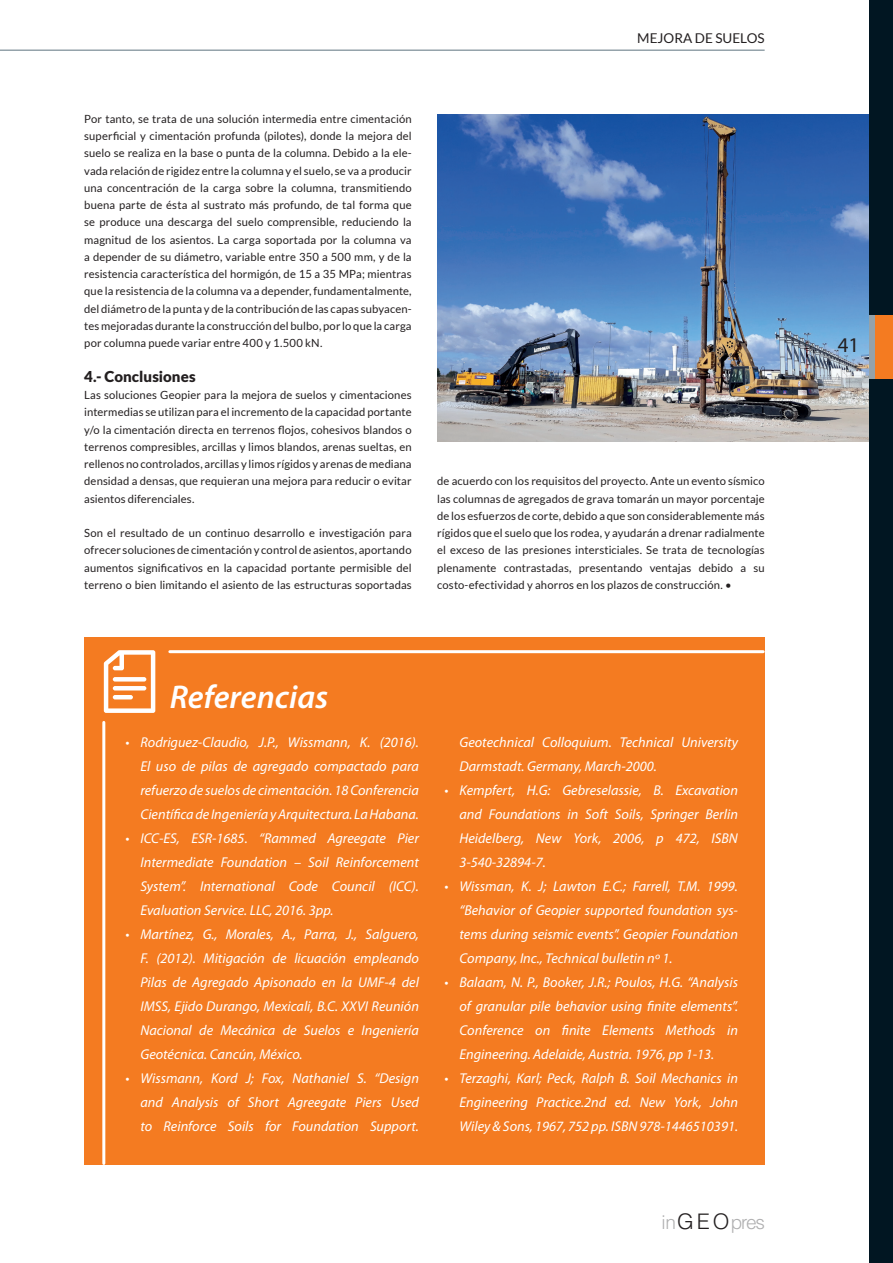
<style>
.page{position:relative;width:893px;height:1263px;background:#fff}
.page>*{position:absolute;margin:0;border:0;box-sizing:border-box;transform-origin:0 0}
.t1{font:italic 600 33px "Myriad Pro";color:#fff}
.t2{font:21px "Myriad Pro";color:#231f20}
.t3{font:300 19.05px "Helvetica";letter-spacing:-.06em;color:#afafb0}
.t4{font:900 15px "Lato";letter-spacing:.005em;color:#231f20}
.t5{font:italic 14.25px/24px "Myriad Pro";color:#fff;text-align:justify}
.t6{font:13.5px "Lato";color:#231f20}
.t7{font:11.25px/17.2px "Lato";letter-spacing:.01em;color:#231f20;text-align:justify}
.s1{font-size:21.45px;color:#231f20}
</style>
<div class="page">
<hr style="left:0;top:49px;width:765px;height:2px;background:#94a2aa">
<img style="left:437px;top:115px;width:432px;height:326px">
<div style="left:869px;top:0;width:24px;height:1262px;background:#011622"></div>
<div style="left:869px;top:315px;width:6px;height:64px;background:#94a2aa"></div>
<div style="left:875px;top:315px;width:18px;height:64px;background:#f47b21"></div>
<div style="left:84px;top:637px;width:681px;height:527px;background:#f47b21"></div>
<svg style="left:104px;top:650px;width:51px;height:62px"></svg>
<svg style="left:113px;top:677px;width:33px;height:4px"></svg>
<hr style="left:113px;top:686px;width:33px;height:4px;background:#fff;border-radius:2px">
<hr style="left:113px;top:695px;width:20px;height:4px;background:#fff;border-radius:2px">
<hr style="left:170px;top:650px;width:593px;height:3px;background:#fff">
<hr style="left:102px;top:722px;width:3px;height:441px;background:#fff">
<p class="t6" style="left:637px;top:30px;width:129px">MEJORA DE SUELOS</p>
<p class="t7" style="left:84px;top:110px;width:329px">Por tanto, se trata de una solución intermedia entre cimentación superficial y cimentación profunda (pilotes), donde la mejora del suelo se realiza en la base o punta de la columna. Debido a la ele&shy;vada relación de rigidez entre la columna y el suelo, se va a producir una concentración de la carga sobre la columna, transmitiendo buena parte de ésta al sustrato más profundo, de tal forma que se produce una descarga del suelo comprensible, reduciendo la magnitud de los asientos. La carga soportada por la columna va a depender de su diámetro, variable entre 350 a 500 mm, y de la resistencia característica del hormigón, de 15 a 35 MPa; mientras que la resistencia de la columna va a depender, fundamentalmente, del diámetro de la punta y de la contribución de las capas subyacen&shy;tes mejoradas durante la construcción del bulbo, por lo que la carga por columna puede variar entre 400 y 1.500 kN.</p>
<h3 class="t4" style="left:84px;top:367px;width:113px">4.- Conclusiones</h3>
<p class="t7" style="left:84px;top:386px;width:329px">Las soluciones Geopier para la mejora de suelos y cimentaciones intermedias se utilizan para el incremento de la capacidad portante y/o la cimentación directa en terrenos flojos, cohesivos blandos o terrenos compresibles, arcillas y limos blandos, arenas sueltas, en rellenos no controlados, arcillas y limos rígidos y arenas de mediana densidad a densas, que requieran una mejora para reducir o evitar asientos diferenciales.</p>
<p class="t7" style="left:84px;top:524px;width:329px">Son el resultado de un continuo desarrollo e investigación para ofrecer soluciones de cimentación y control de asientos, aportando aumentos significativos en la capacidad portante permisible del terreno o bien limitando el asiento de las estructuras soportadas</p>
<p class="t7" style="left:437px;top:472px;width:329px">de acuerdo con los requisitos del proyecto. Ante un evento sísmico las columnas de agregados de grava tomarán un mayor porcentaje de los esfuerzos de corte, debido a que son considerablemente más rígidos que el suelo que los rodea, y ayudarán a drenar radialmente el exceso de las presiones intersticiales. Se trata de tecnologías plenamente contrastadas, presentando ventajas debido a su costo-efectividad y ahorros en los plazos de construcción. •</p>
<h1 class="t1" style="left:170px;top:676px;width:160px">Referencias</h1>
<p class="t5" style="left:140px;top:730px;width:280px;text-indent:-15px">• Rodriguez-Claudio, J.P., Wissmann, K. (2016).<br>El uso de pilas de agregado compactado para refuerzo de suelos de cimentación. 18 Conferencia Científica de Ingeniería y Arquitectura. La Habana.</p>
<p class="t5" style="left:140px;top:825px;width:280px;text-indent:-15px">• ICC-ES, ESR-1685. “Rammed Agreegate Pier Intermediate Foundation – Soil Reinforcement System”. International Code Council (ICC).<br>Evaluation Service. LLC, 2016. 3pp.</p>
<p class="t5" style="left:140px;top:921px;width:280px;text-indent:-15px">• Martínez, G., Morales, A., Parra, J., Salguero, F. (2012). Mitigación de licuación empleando Pilas de Agregado Apisonado en la UMF-4 del IMSS, Ejido Durango, Mexicali, B.C. XXVI Reunión Nacional de Mecánica de Suelos e Ingeniería Geotécnica. Cancún, México.</p>
<p class="t5" style="left:140px;top:1065px;width:280px;text-indent:-15px">• Wissmann, Kord J; Fox, Nathaniel S. “Design and Analysis of Short Agreegate Piers Used to Reinforce Soils for Foundation Support.</p>
<p class="t5" style="left:459px;top:729px;width:280px">Geotechnical Colloquium. Technical University<br>Darmstadt. Germany, March-2000.</p>
<p class="t5" style="left:459px;top:777px;width:280px;text-indent:-15px">• Kempfert, H.G: Gebreselassie, B. Excavation and Foundations in Soft Soils, Springer Berlin Heidelberg, New York, 2006, p 472, ISBN 3-540-32894-7.</p>
<p class="t5" style="left:459px;top:873px;width:280px;text-indent:-15px">• Wissman, K. J; Lawton E.C.; Farrell, T.M. 1999. “Behavior of Geopier supported foundation sys&shy;tems during seismic events”. Geopier Foundation Company, Inc., Technical bulletin nº 1.</p>
<p class="t5" style="left:459px;top:969px;width:280px;text-indent:-15px">• Balaam, N. P., Booker, J.R.; Poulos, H.G. “Analysis of granular pile behavior using finite elements”.<br>Conference on finite Elements Methods in Engineering. Adelaide, Austria. 1976, pp 1-13.</p>
<p class="t5" style="left:459px;top:1065px;width:280px;text-indent:-15px">• Terzaghi, Karl; Peck, Ralph B. Soil Mechanics in Engineering Practice.2nd ed. New York, John Wiley &amp; Sons, 1967, 752 pp. ISBN 978-1446510391.</p>
<h3 class="t3" style="left:661px;top:1210px;width:105px">in<span class="s1">GEO</span>pres</h3>
<h2 class="t2" style="left:838px;top:332px;width:23px">41</h2>
</div>
